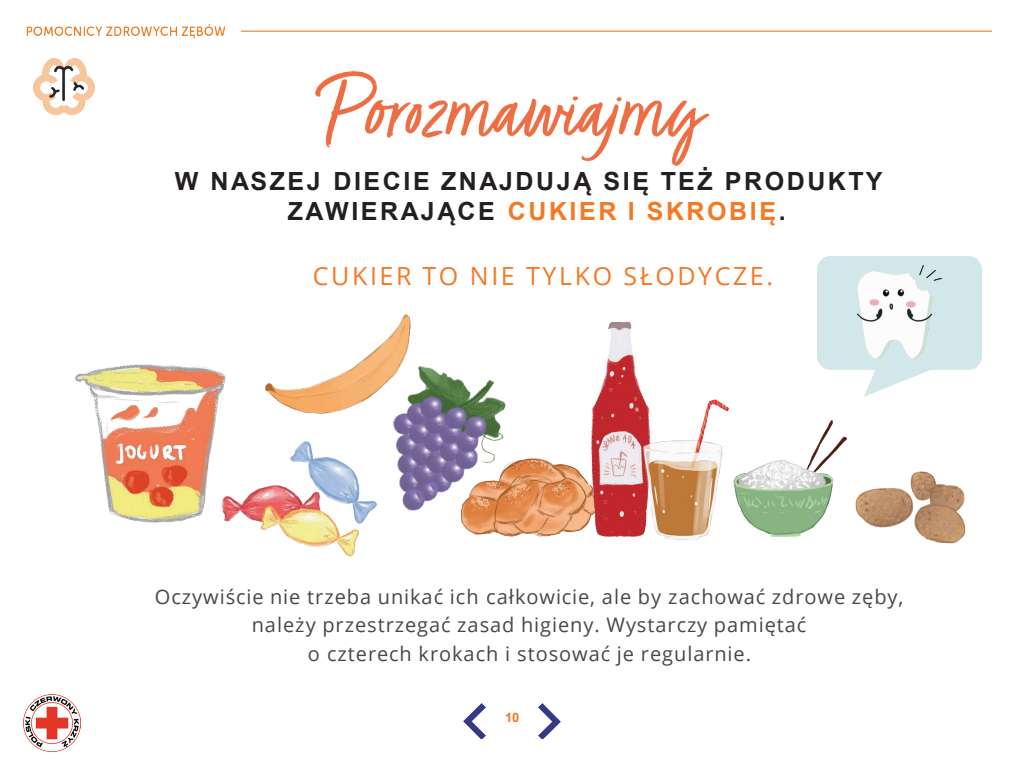
<style>
.page{position:relative;width:1024px;height:768px;background:#fff}
.page>*{position:absolute;margin:0;border:0;box-sizing:border-box;transform-origin:0 0}
.t1{font:700 25px/30px "Arial";letter-spacing:.1em;color:#231f20}
.t2{font:25px "Open Sans";letter-spacing:.105em;color:#f47825}
.t3{font:20px/28.8px "Open Sans";letter-spacing:.045em;color:#474849;text-align:center}
.t4{font:700 13px "Arial";color:#f47825}
.s1{color:#f47925}
</style>
<div class="page">
<img style="left:538px;top:703px;width:22px;height:36px">
<img style="left:464px;top:703px;width:22px;height:36px">
<img style="left:33px;top:58px;width:62px;height:57px">
<img style="left:472px;top:459px;width:120px;height:78px">
<img style="left:817px;top:256px;width:165px;height:140px">
<img style="left:857px;top:265px;width:85px;height:94px">
<img style="left:592px;top:322px;width:137px;height:218px">
<img style="left:733px;top:421px;width:114px;height:116px">
<img style="left:266px;top:315px;width:144px;height:99px">
<img style="left:226px;top:441px;width:139px;height:116px">
<img style="left:365px;top:353px;width:156px;height:180px">
<img style="left:855px;top:472px;width:111px;height:71px">
<img style="left:315px;top:71px;width:395px;height:95px">
<img style="left:75px;top:364px;width:151px;height:158px">
<img style="left:24px;top:695px;width:56px;height:56px">
<img style="left:26px;top:25px;width:966px;height:14px">
<p class="t1" style="left:288px;top:166px;width:596px;text-indent:-113px">W NASZEJ DIECIE ZNAJDUJĄ SIĘ TEŻ PRODUKTY<br>ZAWIERAJĄCE <span class="s1">CUKIER I SKROBIĘ</span>.</p>
<p class="t2" style="left:313px;top:258px;width:462px">CUKIER TO NIE TYLKO SŁODYCZE.</p>
<p class="t3" style="left:155px;top:581px;width:750px">Oczywiście nie trzeba unikać ich całkowicie, ale by zachować zdrowe zęby, należy przestrzegać zasad higieny. Wystarczy pamiętać<br>o czterech krokach i stosować je regularnie.</p>
<p class="t4" style="left:505px;top:709px;width:16px">10</p>
</div>
